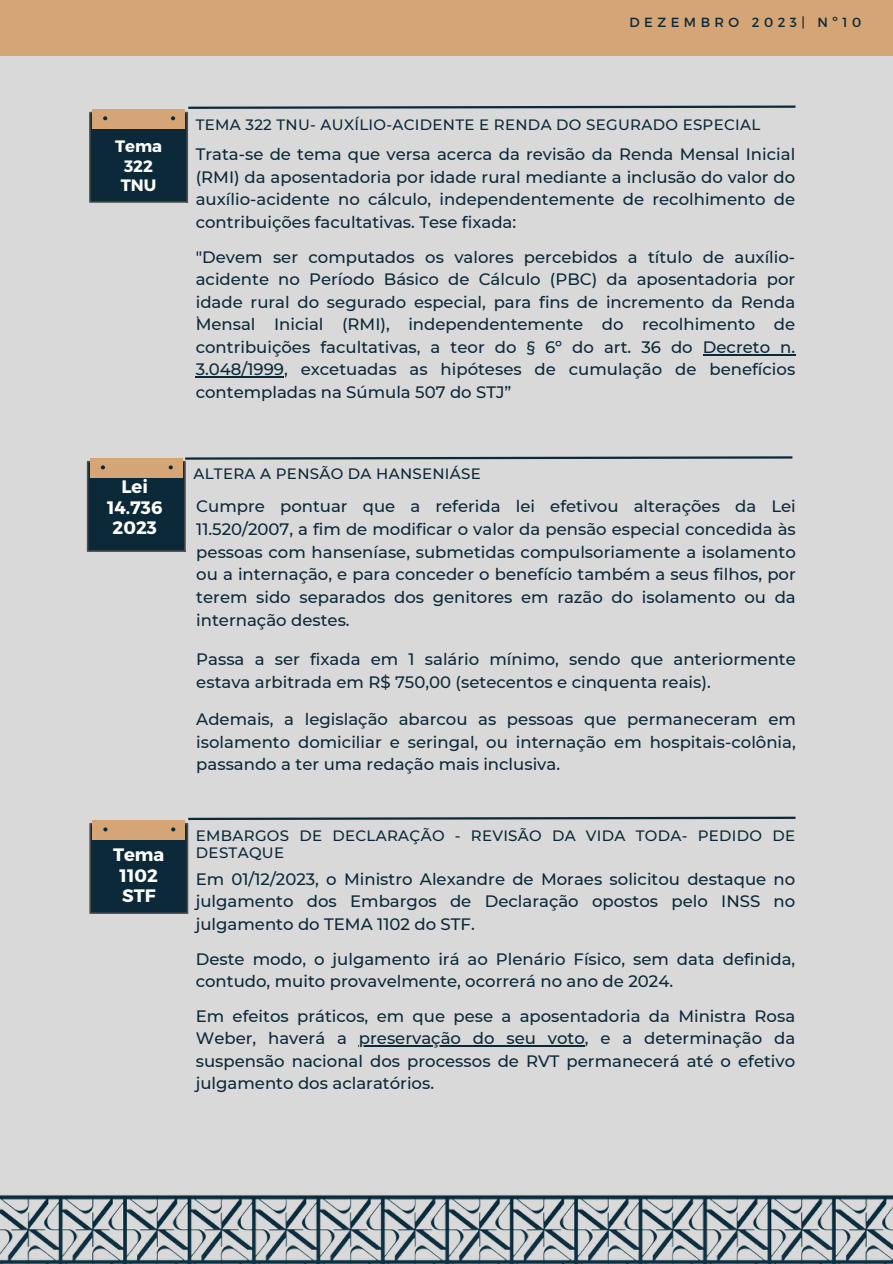
<style>
.page{position:relative;width:893px;height:1264px;background:#fff}
.page>*{position:absolute;margin:0;border:0;box-sizing:border-box;transform-origin:0 0}
.t1{font:700 18px "Montserrat";color:#fff}
.t2{font:500 16.5px/22.5px "Montserrat";color:#0c2939;text-align:justify}
.t3{font:700 16.5px "Montserrat";color:#fff}
.t4{font:500 15px "Montserrat";letter-spacing:.02em;color:#0c2939}
.t5{font:15px "Montserrat";color:#0c2939}
.t6{font:13.2px "Montserrat";letter-spacing:.34em;color:#0c2939}
</style>
<div class="page">
<div style="left:0;top:0;width:892px;height:1263px;background:#d9d9d9"></div>
<div style="left:0;top:0;width:892px;height:56px;background:#d5a575"></div>
<img style="left:0;top:1195px;width:892px;height:68px">
<svg style="left:89px;top:816px;width:707px;height:97px"></svg>
<svg style="left:87px;top:456px;width:706px;height:95px"></svg>
<hr style="left:359px;top:1045px;width:226px;height:2px;background:#0c2939">
<hr style="left:702px;top:354px;width:93px;height:1px;background:#0c2939">
<hr style="left:196px;top:376px;width:88px;height:2px;background:#0c2939">
<svg style="left:89px;top:105px;width:707px;height:97px"></svg>
<p class="t6" style="left:629px;top:13px;width:233px">DEZEMBRO 2023| Nº10</p>
<p class="t3" style="left:115px;top:136px;width:48px">Tema</p>
<p class="t3" style="left:124px;top:155px;width:30px">322</p>
<p class="t3" style="left:121px;top:174px;width:37px">TNU</p>
<p class="t1" style="left:121px;top:475px;width:28px">Lei</p>
<p class="t1" style="left:107px;top:495px;width:57px">14.736</p>
<p class="t1" style="left:113px;top:515px;width:46px">2023</p>
<p class="t4" style="left:196px;top:115px;width:566px">TEMA 322 TNU- AUXÍLIO-ACIDENTE E RENDA DO SEGURADO ESPECIAL</p>
<p class="t2" style="left:196px;top:143px;width:601px">Trata-se de tema que versa acerca da revisão da Renda Mensal Inicial (RMI) da aposentadoria por idade rural mediante a inclusão do valor do auxílio-acidente no cálculo, independentemente de recolhimento de contribuições facultativas. Tese fixada:</p>
<p class="t2" style="left:196px;top:245px;width:601px">"Devem ser computados os valores percebidos a título de auxílio&shy;acidente no Período Básico de Cálculo (PBC) da aposentadoria por idade rural do segurado especial, para fins de incremento da Renda Mensal Inicial (RMI), independentemente do recolhimento de contribuições facultativas, a teor do § 6º do art. 36 do Decreto n.<br>3.048/1999, excetuadas as hipóteses de cumulação de benefícios contempladas na Súmula 507 do STJ”</p>
<p class="t5" style="left:196px;top:303px;width:5px">.</p>
<p class="t4" style="left:193px;top:464px;width:289px">ALTERA A PENSÃO DA HANSENIÁSE</p>
<p class="t2" style="left:196px;top:495px;width:601px">Cumpre pontuar que a referida lei efetivou alterações da Lei 11.520/2007, a fim de modificar o valor da pensão especial concedida às pessoas com hanseníase, submetidas compulsoriamente a isolamento ou a internação, e para conceder o benefício também a seus filhos, por terem sido separados dos genitores em razão do isolamento ou da internação destes.</p>
<p class="t2" style="left:196px;top:648px;width:601px">Passa a ser fixada em 1 salário mínimo, sendo que anteriormente estava arbitrada em R$ 750,00 (setecentos e cinquenta reais).</p>
<p class="t2" style="left:196px;top:707px;width:601px">Ademais, a legislação abarcou as pessoas que permaneceram em isolamento domiciliar e seringal, ou internação em hospitais-colônia, passando a ter uma redação mais inclusiva.</p>
<p class="t4" style="left:196px;top:826px;width:600px">EMBARGOS DE DECLARAÇÃO - REVISÃO DA VIDA TODA- PEDIDO DE</p>
<p class="t1" style="left:113px;top:843px;width:53px">Tema</p>
<p class="t4" style="left:196px;top:843px;width:90px">DESTAQUE</p>
<p class="t1" style="left:120px;top:863px;width:40px">1102</p>
<p class="t1" style="left:122px;top:883px;width:35px">STF</p>
<p class="t2" style="left:196px;top:867px;width:601px">Em 01/12/2023, o Ministro Alexandre de Moraes solicitou destaque no julgamento dos Embargos de Declaração opostos pelo INSS no julgamento do TEMA 1102 do STF.</p>
<p class="t2" style="left:196px;top:947px;width:601px">Deste modo, o julgamento irá ao Plenário Físico, sem data definida, contudo, muito provavelmente, ocorrerá no ano de 2024.</p>
<p class="t2" style="left:196px;top:1004px;width:601px">Em efeitos práticos, em que pese a aposentadoria da Ministra Rosa Weber, haverá a preservação do seu voto, e a determinação da suspensão nacional dos processos de RVT permanecerá até o efetivo julgamento dos aclaratórios.</p>
</div>
